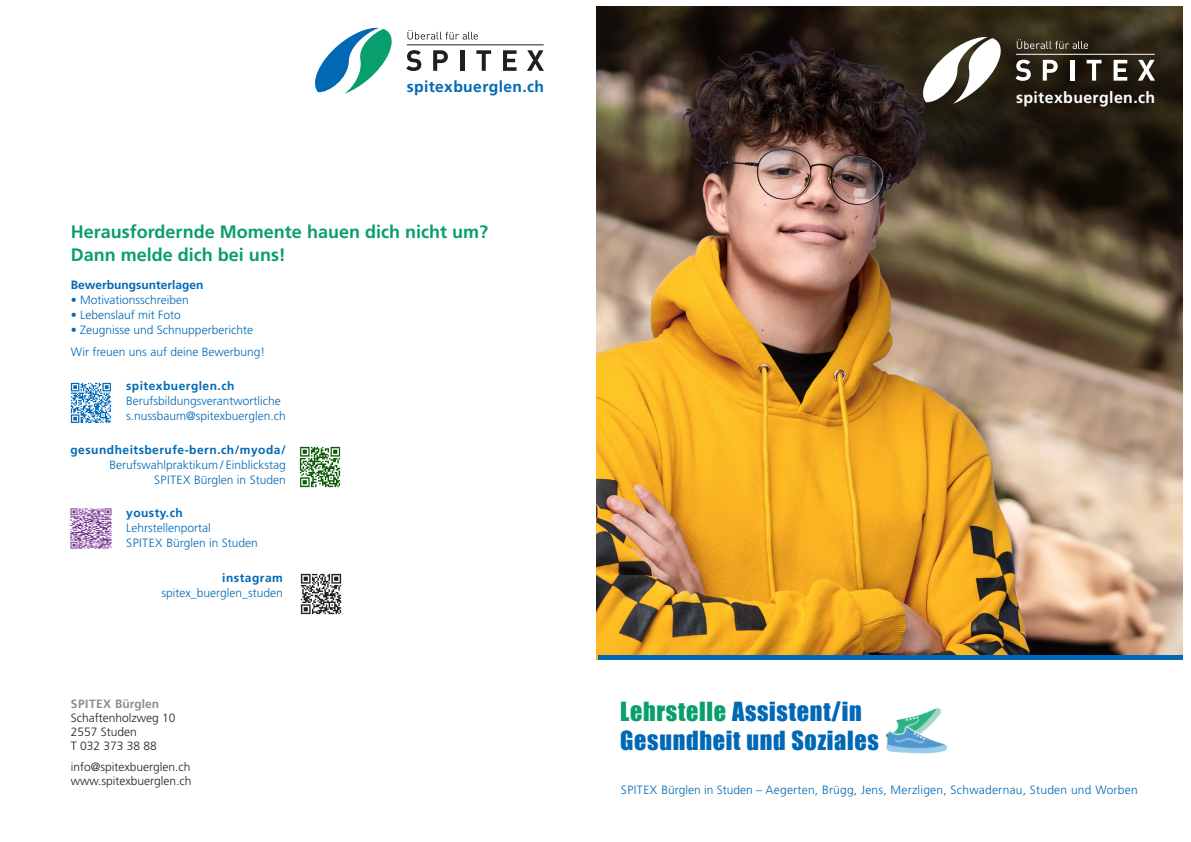
<style>
.page{position:relative;width:1191px;height:842px;background:#fff}
.page>*{position:absolute;margin:0;border:0;box-sizing:border-box;transform-origin:0 0}
.t1{font:24.2px/29px "Impact";letter-spacing:.03em;color:#0168b5}
.Adressen{font:700 18px "Frutiger LT Std";color:#099e6d}
.t2{font:700 15.9px "Frutiger LT Std";letter-spacing:.025em;color:#fff}
.t3{font:700 15.7px "Frutiger LT Std";letter-spacing:.025em;color:#0168b5}
.Adressen-2{font:300 12px "Frutiger LT Std";color:#0168b5}
.Adressen-3{font:300 12px "Frutiger LT Std";color:#231f20}
.Adressen-4{font:300 12px "Frutiger LT Std";letter-spacing:.02em;color:#0168b5}
.Adressen-5{font:700 12px "Frutiger LT Std";letter-spacing:.04em;color:#0168b5}
.Adressen-6{font:700 12px "Frutiger LT Std";color:#0168b5}
.Adressen-7{font:700 12px "Frutiger LT Std";color:#8b8d90}
.s1{color:#099e6d}
</style>
<div class="page">
<img style="left:597px;top:6px;width:585px;height:649px">
<div style="left:597px;top:655px;width:585px;height:5px;background:#0168b5"></div>
<svg style="left:315px;top:27px;width:77px;height:67px"></svg>
<svg style="left:407px;top:30px;width:71px;height:10px"></svg>
<svg style="left:406px;top:50px;width:15px;height:21px"></svg>
<svg style="left:433px;top:50px;width:15px;height:21px"></svg>
<hr style="left:460px;top:50px;width:4px;height:21px;background:#231f20">
<svg style="left:476px;top:50px;width:15px;height:21px"></svg>
<svg style="left:503px;top:50px;width:13px;height:21px"></svg>
<svg style="left:527px;top:50px;width:17px;height:21px"></svg>
<hr style="left:407px;top:45px;width:137px;height:1px;background:#231f20">
<svg style="left:920px;top:36px;width:86px;height:68px"></svg>
<svg style="left:1016px;top:39px;width:72px;height:10px"></svg>
<svg style="left:1015px;top:60px;width:15px;height:21px"></svg>
<svg style="left:1042px;top:60px;width:15px;height:21px"></svg>
<hr style="left:1070px;top:60px;width:4px;height:21px;background:#fff">
<svg style="left:1086px;top:60px;width:15px;height:21px"></svg>
<svg style="left:1113px;top:60px;width:14px;height:21px"></svg>
<svg style="left:1137px;top:60px;width:18px;height:21px"></svg>
<hr style="left:1016px;top:54px;width:138px;height:1px;background:#fff">
<img style="left:885px;top:708px;width:63px;height:46px">
<img style="left:70px;top:382px;width:41px;height:41px">
<img style="left:299px;top:446px;width:42px;height:42px">
<img style="left:70px;top:508px;width:42px;height:41px">
<img style="left:300px;top:573px;width:42px;height:42px">
<p class="t3" style="left:407px;top:78px;width:139px">spitexbuerglen.ch</p>
<p class="Adressen" style="left:71px;top:221px;width:419px">Herausfordernde Momente hauen dich nicht um?</p>
<p class="Adressen" style="left:71px;top:244px;width:217px">Dann melde dich bei uns!</p>
<p class="Adressen-6" style="left:71px;top:277px;width:134px">Bewerbungsunterlagen</p>
<p class="Adressen-2" style="left:71px;top:293px;width:119px">• Motivationsschreiben</p>
<p class="Adressen-2" style="left:71px;top:308px;width:112px">• Lebenslauf mit Foto</p>
<p class="Adressen-2" style="left:71px;top:323px;width:184px">• Zeugnisse und Schnupperberichte</p>
<p class="Adressen-2" style="left:71px;top:345px;width:196px">Wir freuen uns auf deine Bewerbung!</p>
<p class="Adressen-5" style="left:126px;top:379px;width:110px">spitexbuerglen.ch</p>
<p class="Adressen-2" style="left:126px;top:394px;width:156px">Berufsbildungsverantwortliche</p>
<p class="Adressen-2" style="left:126px;top:409px;width:161px">s.nussbaum@spitexbuerglen.ch</p>
<p class="Adressen-5" style="left:70px;top:442px;width:217px">gesundheitsberufe-bern.ch/myoda/</p>
<p class="Adressen-2" style="left:109px;top:458px;width:178px">Berufswahlpraktikum / Einblickstag</p>
<p class="Adressen-2" style="left:154px;top:473px;width:133px">SPITEX Bürglen in Studen</p>
<p class="Adressen-5" style="left:126px;top:505px;width:58px">yousty.ch</p>
<p class="Adressen-2" style="left:126px;top:521px;width:86px">Lehrstellenportal</p>
<p class="Adressen-2" style="left:126px;top:536px;width:133px">SPITEX Bürglen in Studen</p>
<p class="Adressen-5" style="left:222px;top:570px;width:62px">instagram</p>
<p class="Adressen-2" style="left:161px;top:586px;width:123px">spitex_buerglen_studen</p>
<p class="Adressen-7" style="left:71px;top:697px;width:90px">SPITEX Bürglen</p>
<p class="Adressen-3" style="left:71px;top:711px;width:106px">Schaftenholzweg 10</p>
<p class="Adressen-3" style="left:71px;top:725px;width:68px">2557 Studen</p>
<p class="Adressen-3" style="left:71px;top:739px;width:88px">T 032 373 38 88</p>
<p class="Adressen-3" style="left:71px;top:760px;width:121px">info@spitexbuerglen.ch</p>
<p class="Adressen-3" style="left:71px;top:774px;width:122px">www.spitexbuerglen.ch</p>
<p class="t2" style="left:1016px;top:88px;width:141px">spitexbuerglen.ch</p>
<p class="t1" style="left:620px;top:697px;width:260px"><span class="s1">Lehrstelle</span> Assistent/in<br>Gesundheit und Soziales</p>
<p class="Adressen-4" style="left:621px;top:783px;width:518px">SPITEX Bürglen in Studen – Aegerten, Brügg, Jens, Merzligen, Schwadernau, Studen und Worben</p>
</div>
